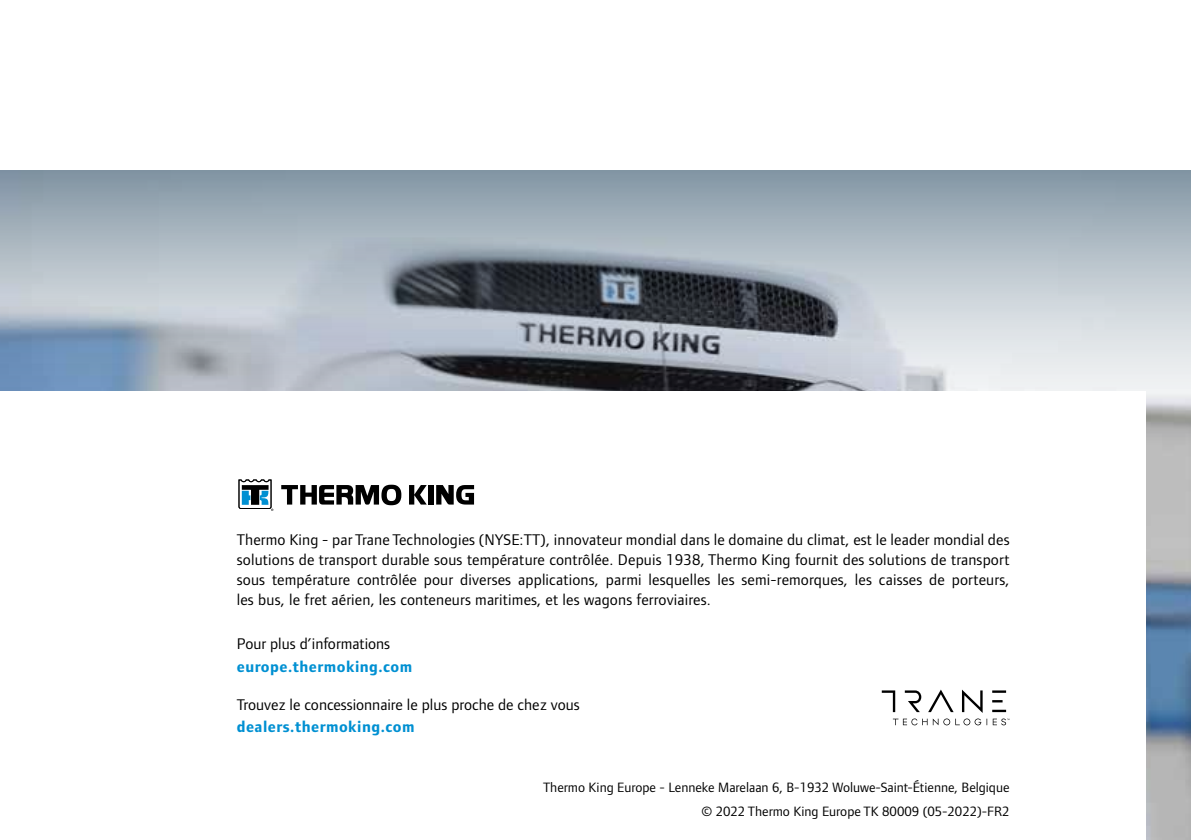
<style>
.page{position:relative;width:1191px;height:840px;background:#fff}
.page>*{position:absolute;margin:0;border:0;box-sizing:border-box;transform-origin:0 0}
.t1{font:16px/20px "Foundry Form Sans";color:#000;text-align:justify}
.t2{font:700 16px "Foundry Form Sans";letter-spacing:.03em;color:#0090d2}
.t3{font:14px/24px "Foundry Form Sans";color:#000;text-align:right}
</style>
<div class="page">
<img style="left:1146px;top:458px;width:45px;height:381px">
<svg style="left:0;top:170px;width:1191px;height:288px;background:#9ea9b3"></svg>
<div style="left:0;top:391px;width:1145px;height:448px;background:#fff"></div>
<svg style="left:281px;top:484px;width:120px;height:21px"></svg>
<svg style="left:409px;top:485px;width:18px;height:19px"></svg>
<div style="left:428px;top:484px;width:6px;height:20px;background:#000"></div>
<svg style="left:436px;top:485px;width:38px;height:19px"></svg>
<svg style="left:238px;top:479px;width:35px;height:31px"></svg>
<svg style="left:881px;top:689px;width:128px;height:36px"></svg>
<p class="t1" style="left:237px;top:529px;width:774px">Thermo King - par Trane Technologies (NYSE:TT), innovateur mondial dans le domaine du climat, est le leader mondial des solutions de transport durable sous température contrôlée. Depuis 1938, Thermo King fournit des solutions de transport sous température contrôlée pour diverses applications, parmi lesquelles les semi-remorques, les caisses de porteurs, les bus, le fret aérien, les conteneurs maritimes, et les wagons ferroviaires.</p>
<p class="t1" style="left:237px;top:633px;width:155px">Pour plus d’informations</p>
<p class="t2" style="left:237px;top:656px;width:177px">europe.thermoking.com</p>
<p class="t1" style="left:237px;top:693px;width:344px">Trouvez le concessionnaire le plus proche de chez vous</p>
<p class="t2" style="left:237px;top:716px;width:179px">dealers.thermoking.com</p>
<p class="t3" style="left:543px;top:775px;width:468px">Thermo King Europe - Lenneke Marelaan 6, B-1932 Woluwe-Saint-Étienne, Belgique © 2022 Thermo King Europe TK 80009 (05-2022)-FR2</p>
</div>
